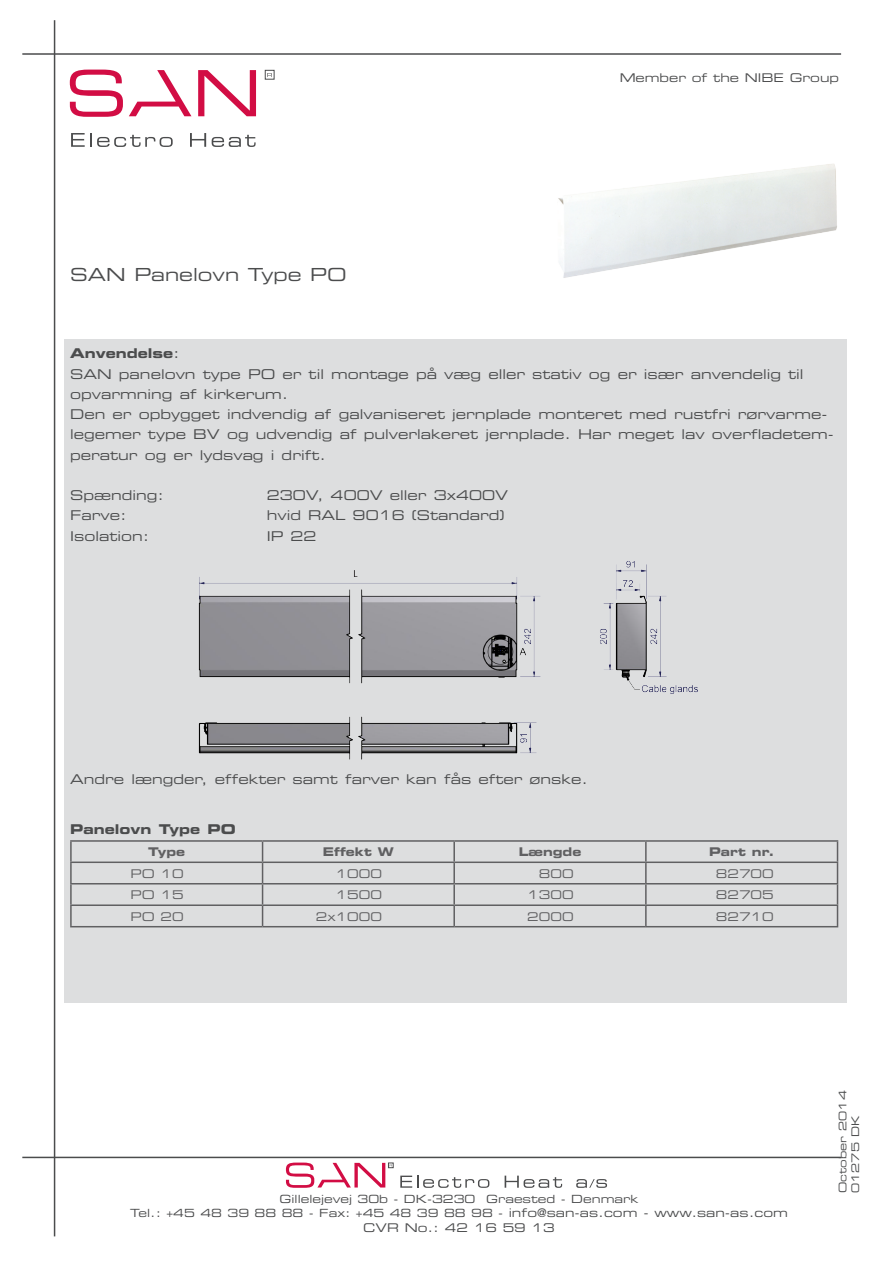
<style>
.page{position:relative;width:893px;height:1263px;background:#fff}
.page>*{position:absolute;margin:0;border:0;box-sizing:border-box;transform-origin:0 0}
.t1{font:18px "Eurostile Extended Two";color:#4b4c4d}
.t2{font:13.5px/20.2px "Eurostile Extended Two";color:#4b4c4d}
.t3{font:13.5px "Eurostile Bold Extended Two";color:#4b4c4d}
.t4{font:12px "Eurostile Extended Two";color:#606062}
.t5{font:12px "Eurostile Extended Two";color:#4b4c4d}
.t6{font:12px "Eurostile Bold Extended Two";color:#606062}
.t7{font:11.25px/14.4px "Eurostile Extended Two";color:#4b4c4d;text-align:center}
.t8{font:10.5px "Eurostile Extended Two";color:#4b4c4d}
.s1{font-family:"Eurostile Extended Two"}
.s2{font-size:12px}
</style>
<div class="page">
<hr style="left:54px;top:20px;width:1px;height:1216px;background:#4b4c4d">
<svg style="left:70px;top:70px;width:53px;height:47px"></svg>
<svg style="left:129px;top:70px;width:62px;height:46px"></svg>
<svg style="left:198px;top:70px;width:58px;height:46px"></svg>
<div style="left:265px;top:70px;width:9px;height:10px;border:1px solid #4b4c4d"></div>
<svg style="left:267px;top:73px;width:5px;height:4px"></svg>
<svg style="left:71px;top:133px;width:102px;height:14px"></svg>
<svg style="left:190px;top:133px;width:16px;height:14px"></svg>
<svg style="left:212px;top:135px;width:44px;height:12px"></svg>
<hr style="left:22px;top:53px;width:819px;height:2px;background:#4b4c4d">
<hr style="left:22px;top:1157px;width:819px;height:1px;background:#4b4c4d">
<svg style="left:400px;top:1175px;width:89px;height:13px"></svg>
<svg style="left:505px;top:1175px;width:57px;height:13px"></svg>
<svg style="left:576px;top:1179px;width:31px;height:9px"></svg>
<svg style="left:286px;top:1162px;width:107px;height:26px"></svg>
<div style="left:64px;top:339px;width:782px;height:663px;background:#dddedf"></div>
<img style="left:558px;top:164px;width:279px;height:114px">
<img style="left:198px;top:561px;width:500px;height:199px">
<hr style="left:70px;top:840px;width:193px;height:2px;background:#606062">
<svg style="left:70px;top:842px;width:2px;height:19px"></svg>
<hr style="left:263px;top:840px;width:191px;height:2px;background:#606062">
<hr style="left:454px;top:840px;width:192px;height:2px;background:#606062">
<svg style="left:453px;top:842px;width:2px;height:19px"></svg>
<hr style="left:646px;top:840px;width:192px;height:2px;background:#606062">
<svg style="left:645px;top:842px;width:2px;height:19px"></svg>
<hr style="left:70px;top:861px;width:193px;height:2px;background:#606062">
<hr style="left:70px;top:863px;width:2px;height:20px;background:#606062">
<hr style="left:263px;top:861px;width:191px;height:2px;background:#606062">
<hr style="left:454px;top:861px;width:192px;height:2px;background:#606062">
<hr style="left:453px;top:863px;width:2px;height:20px;background:#606062">
<hr style="left:646px;top:861px;width:192px;height:2px;background:#606062">
<hr style="left:645px;top:863px;width:2px;height:20px;background:#606062">
<hr style="left:70px;top:883px;width:193px;height:1px;background:#606062">
<hr style="left:70px;top:884px;width:2px;height:20px;background:#606062">
<hr style="left:263px;top:883px;width:191px;height:1px;background:#606062">
<hr style="left:454px;top:883px;width:192px;height:1px;background:#606062">
<hr style="left:453px;top:884px;width:2px;height:20px;background:#606062">
<hr style="left:646px;top:883px;width:192px;height:1px;background:#606062">
<hr style="left:645px;top:884px;width:2px;height:20px;background:#606062">
<hr style="left:70px;top:904px;width:193px;height:2px;background:#606062">
<hr style="left:70px;top:906px;width:2px;height:20px;background:#606062">
<hr style="left:263px;top:904px;width:191px;height:2px;background:#606062">
<svg style="left:262px;top:842px;width:1px;height:84px"></svg>
<hr style="left:454px;top:904px;width:192px;height:2px;background:#606062">
<hr style="left:453px;top:906px;width:2px;height:20px;background:#606062">
<hr style="left:646px;top:904px;width:192px;height:2px;background:#606062">
<hr style="left:645px;top:906px;width:2px;height:20px;background:#606062">
<svg style="left:837px;top:842px;width:1px;height:84px"></svg>
<hr style="left:70px;top:926px;width:193px;height:1px;background:#606062">
<hr style="left:263px;top:926px;width:191px;height:1px;background:#606062">
<hr style="left:454px;top:926px;width:192px;height:1px;background:#606062">
<hr style="left:646px;top:926px;width:192px;height:1px;background:#606062">
<p class="t1" style="left:70px;top:262px;width:278px">SAN Panelovn Type PO</p>
<p class="t5" style="left:620px;top:69px;width:221px">Member of the NIBE Group</p>
<p class="t3" style="left:70px;top:344px;width:111px">Anvendelse<span class="s1">:</span></p>
<p class="t2" style="left:70px;top:363px;width:735px">SAN panelovn type PO er til montage på væg eller stativ og er især anvendelig til opvarmning af kirkerum.</p>
<p class="t2" style="left:70px;top:404px;width:765px">Den er opbygget indvendig af galvaniseret jernplade monteret med rustfri rørvarme&shy;legemer type BV og udvendig af pulverlakeret jernplade. Har meget lav overfladetem&shy;peratur og er lydsvag i drift.</p>
<p class="t2" style="left:70px;top:485px;width:95px">Spænding:</p>
<p class="t2" style="left:267px;top:485px;width:243px">230V, 400V eller 3x400V</p>
<p class="t2" style="left:70px;top:505px;width:58px">Farve:</p>
<p class="t2" style="left:267px;top:505px;width:239px">hvid RAL 9016 (Standard)</p>
<p class="t2" style="left:70px;top:525px;width:81px">Isolation:</p>
<p class="t2" style="left:267px;top:525px;width:51px">IP 22</p>
<p class="t2" style="left:70px;top:768px;width:519px">Andre længder, effekter samt farver kan fås efter ønske.</p>
<p class="t3" style="left:70px;top:820px;width:167px">Panelovn Type PO</p>
<p class="t6" style="left:148px;top:843px;width:38px">Type</p>
<p class="t6" style="left:323px;top:843px;width:73px">Effekt W</p>
<p class="t6" style="left:519px;top:843px;width:64px">Længde</p>
<p class="t6" style="left:709px;top:843px;width:67px">Part nr.</p>
<p class="t4" style="left:130px;top:865px;width:55px">PO 10</p>
<p class="t4" style="left:336px;top:865px;width:48px">1000</p>
<p class="t4" style="left:539px;top:865px;width:36px">800</p>
<p class="t4" style="left:716px;top:865px;width:59px">82700</p>
<p class="t4" style="left:130px;top:887px;width:55px">PO 15</p>
<p class="t4" style="left:336px;top:887px;width:48px">1500</p>
<p class="t4" style="left:527px;top:887px;width:48px">1300</p>
<p class="t4" style="left:716px;top:887px;width:59px">82705</p>
<p class="t4" style="left:130px;top:908px;width:55px">PO 20</p>
<p class="t4" style="left:316px;top:908px;width:68px">2x1000</p>
<p class="t4" style="left:527px;top:908px;width:48px">2000</p>
<p class="t4" style="left:716px;top:908px;width:59px">82710</p>
<p class="t7" style="left:130px;top:1191px;width:659px">Gillelejevej 30b - DK-3230 Graested - Denmark<br>Tel.: +45 48 39 88 88 - Fax: +45 48 39 88 98 - <span class="s2">info@san-as.com - www.san-as.com</span></p>
<p class="t5" style="left:363px;top:1219px;width:193px">CVR No.: 42 16 59 13</p>
<p class="t8" style="left:836px;top:1193px;width:104px;rotate:-90deg">October 2014</p>
<p class="t8" style="left:848px;top:1193px;width:79px;rotate:-90deg">01275 DK</p>
</div>
